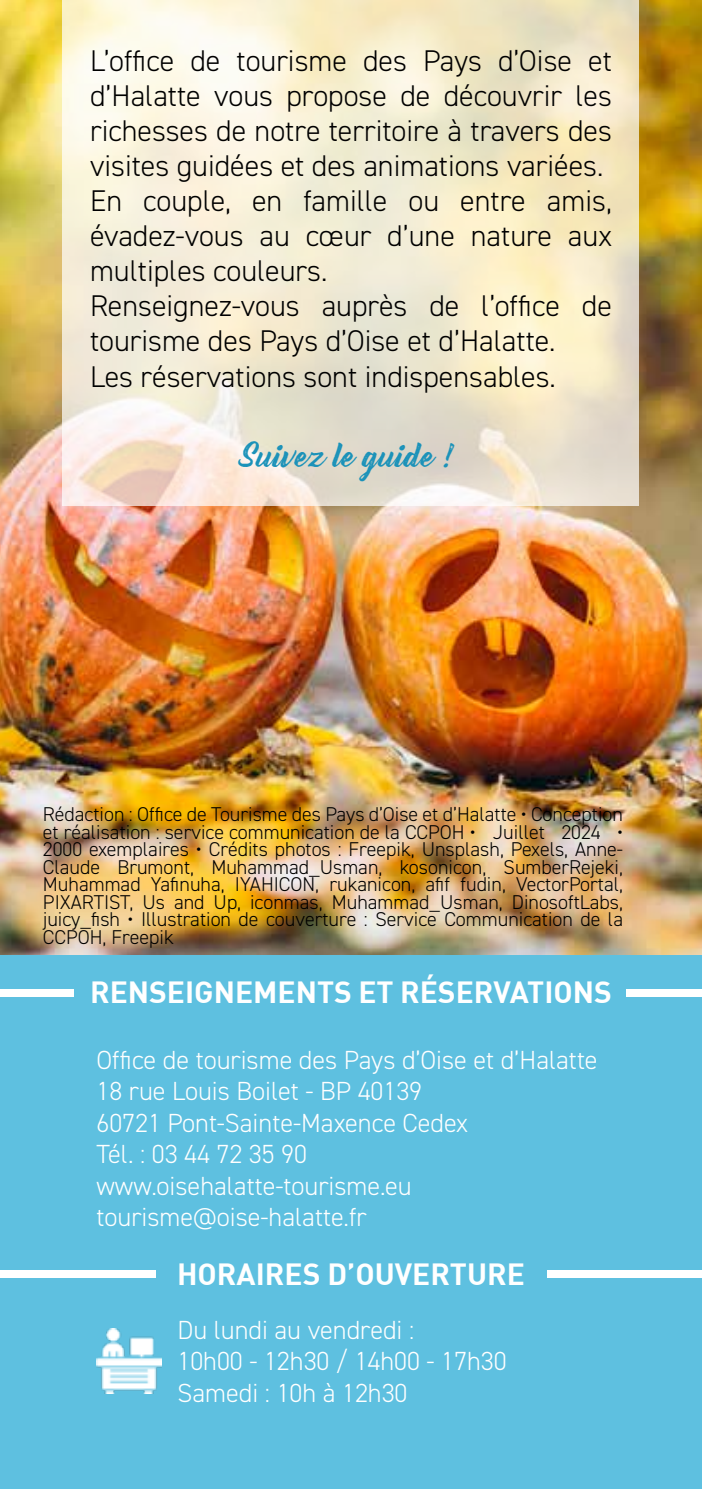
<style>
.page{position:relative;width:702px;height:1489px;background:#fff}
.page>*{position:absolute;margin:0;border:0;box-sizing:border-box;transform-origin:0 0}
.t1{font:300 30px/35px "DIN2014";color:#000}
.t2{font:700 30px "DIN";color:#fff}
.t3{font:30px "Bernadette Rough";color:#1b92b9}
.t4{font:300 26.25px/31.5px "DIN2014";color:#fff}
.t5{font:300 20px/17.5px "DIN2014";color:#000;text-align:justify}
</style>
<div class="page">
<img style="left:0;top:0;width:702px;height:955px">
<div style="left:0;top:955px;width:702px;height:533px;background:#5ec0e0"></div>
<svg style="left:63px;top:0;width:576px;height:505px;background:#f3ebd3"></svg>
<img style="left:97px;top:1328px;width:64px;height:65px">
<div style="left:0;top:988px;width:74px;height:8px;background:#fff"></div>
<div style="left:0;top:1269px;width:155px;height:8px;background:#fff"></div>
<div style="left:548px;top:1269px;width:154px;height:8px;background:#fff"></div>
<div style="left:626px;top:988px;width:76px;height:8px;background:#fff"></div>
<p class="t1" style="left:90px;top:43px;width:523px">L’office de tourisme des Pays d’Oise et d’Halatte vous propose de découvrir les richesses de notre territoire à travers des visites guidées et des animations variées.<br>En couple, en famille ou entre amis, évadez-vous au cœur d’une nature aux multiples couleurs.<br>Renseignez-vous auprès de l’office de tourisme des Pays d’Oise et d’Halatte.<br>Les réservations sont indispensables.</p>
<h1 class="t3" style="left:243px;top:431px;width:218px">Suivez le guide !</h1>
<p class="t5" style="left:43px;top:805px;width:581px">Rédaction : Office de Tourisme des Pays d’Oise et d’Halatte • Conception et réalisation : service communication de la CCPOH • Juillet 2024 • 2000 exemplaires • Crédits photos : Freepik, Unsplash, Pexels, Anne-Claude Brumont, Muhammad_Usman, kosonicon, SumberRejeki, Muhammad Yafinuha, IYAHICON, rukanicon, afif fudin, VectorPortal, PIXARTIST, Us and Up, iconmas, Muhammad_Usman, DinosoftLabs, juicy_fish • Illustration de couverture : Service Communication de la CCPOH, Freepik</p>
<h1 class="t2" style="left:90px;top:972px;width:523px">RENSEIGNEMENTS ET RÉSERVATIONS</h1>
<h2 class="t4" style="left:97px;top:1043px;width:502px">Office de tourisme des Pays d’Oise et d’Halatte<br>18 rue Louis Boilet - BP 40139<br>60721 Pont-Sainte-Maxence Cedex<br>Tél. : 03 44 72 35 90 www.oisehalatte-tourisme.eu tourisme@oise-halatte.fr</h2>
<h1 class="t2" style="left:177px;top:1253px;width:349px">HORAIRES D’OUVERTURE</h1>
<h2 class="t4" style="left:177px;top:1313px;width:330px">Du lundi au vendredi :<br>10h00 - 12h30 / 14h00 - 17h30<br>Samedi : 10h à 12h30</h2>
</div>
